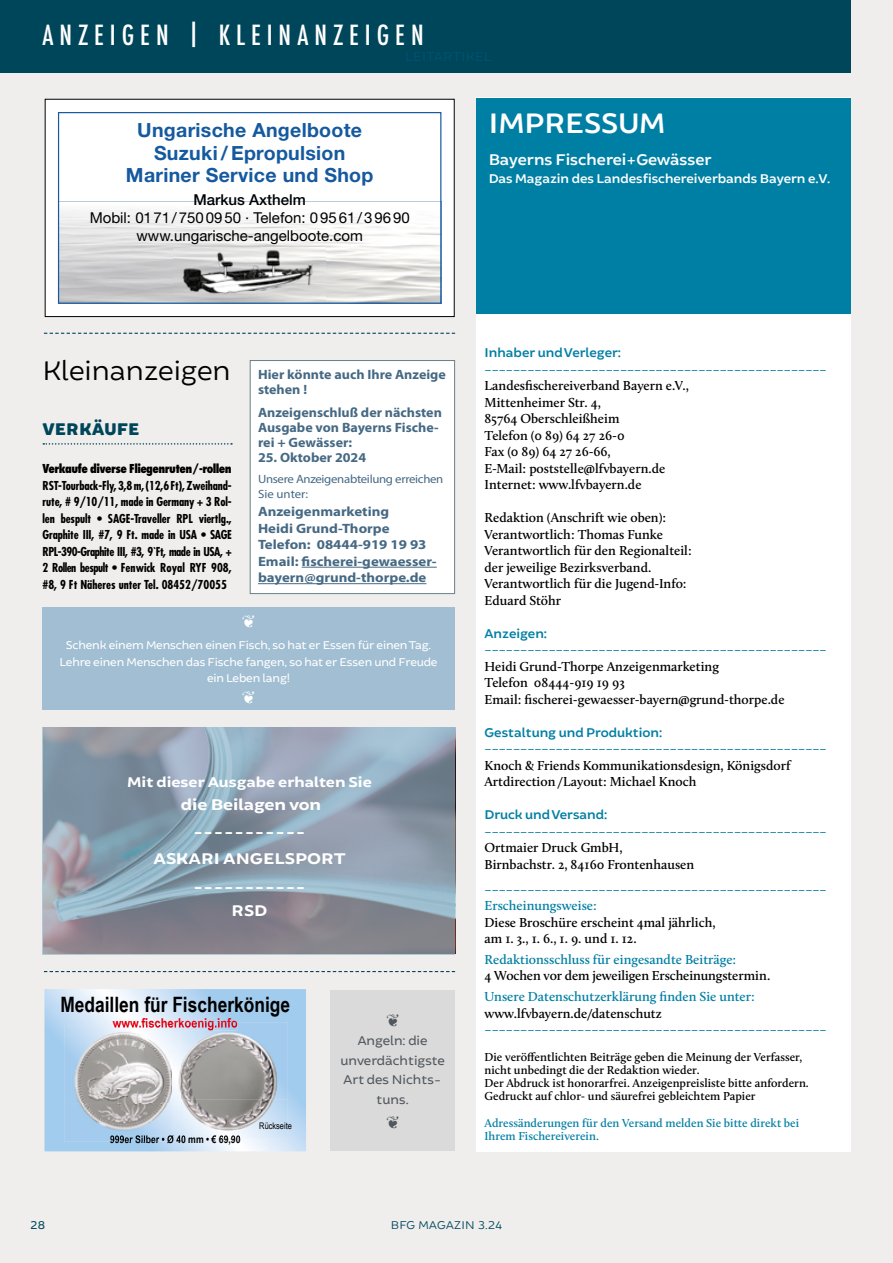
<style>
.page{position:relative;width:893px;height:1263px;background:#f0eeed}
.page>*{position:absolute;margin:0;border:0;box-sizing:border-box;transform-origin:0 0}
.t1{font:600 30px "Brocha";color:#fff}
.t2{font:28.5px "Brocha";color:#000}
.t3{font:500 condensed 27px "Futura";letter-spacing:.22em;color:#fff}
.t4{font:700 21.15px "Arial Narrow";color:#000}
.t5{font:700 19.5px/22.5px "Helvetica Neue";letter-spacing:.015em;color:#15599f;text-align:center}
.t6{font:900 18px "Brocha";color:#00465a}
.t7{font:700 16.5px/27.3px "Brocha";color:#fff;text-align:center;scale:1.1 1}
.t8{font:600 16.5px "Brocha";color:#fff}
.t9{font:700 16.5px "Brocha";color:#fff;scale:1.08 1}
.t10{font:15px/18px "Helvetica Neue";color:#000;text-align:center}
.t11{font:700 15px "Brocha";color:#fff;scale:1.1 1}
.t12{font:500 15px "Helvetica Neue";color:#000}
.t13{font:700 13.65px "Arial Narrow";color:#e3000f}
.t14{font:600 13.5px/16.5px "Calluna";color:#000}
.t15{font:600 13.5px/16.5px "Calluna";color:#007fa4}
.t16{font:700 13.5px/15px "Myriad Pro";color:#466984;scale:1.04 1}
.t17{font:700 13.5px/16.5px "Myriad Pro";color:#466984;scale:1.1 1}
.t18{font:600 13.5px "Brocha";color:#007fa4}
.t19{font:600 13.5px "Brocha";color:#fff}
.t20{font:13.5px/19.5px "Brocha";color:#51585d;text-align:center}
.t21{font:13.5px "Brocha";letter-spacing:.03em;color:#005275}
.t22{font:700 condensed 12px/16.5px "Futura Std";color:#000;text-align:justify}
.t23{font:600 12px/13.2px "Calluna";color:#000}
.t24{font:12px/16.5px "Brocha";letter-spacing:-.01em;color:#fff;text-align:center}
.t25{font:600 12px/13.2px "Calluna";color:#007fa4}
.t26{font:12px/15px "Myriad Variable Concept";letter-spacing:-.025em;color:#466984;scale:1.07 1}
.t27{font:800 condensed 12px "Futura Std";letter-spacing:-.05em;color:#000}
.t28{font:12px "Brocha";letter-spacing:.03em;color:#00485d}
.t29{font:12px "Brocha";color:#00485d}
.t30{font:700 10.65px "Arial Narrow";color:#000}
.t31{font:9.15px "Arial Narrow";color:#000}
</style>
<div class="page">
<div style="left:0;top:0;width:850px;height:72px;background:#00465a"></div>
<div style="left:330px;top:990px;width:125px;height:160px;background:#dadada"></div>
<svg style="left:44px;top:989px;width:262px;height:162px;background:#b8c7d5"></svg>
<svg style="left:45px;top:99px;width:409px;height:218px;fill:#fff"></svg>
<img style="left:174px;top:248px;width:152px;height:52px">
<div style="left:58px;top:112px;width:383px;height:192px;border:1px solid #15599f"></div>
<div style="left:45px;top:99px;width:410px;height:218px;border:1px solid #000"></div>
<div style="left:476px;top:98px;width:374px;height:1054px;background:#fff"></div>
<div style="left:476px;top:99px;width:374px;height:215px;background:#007fa4"></div>
<svg style="left:44px;top:333px;width:411px;height:1px"></svg>
<svg style="left:44px;top:971px;width:411px;height:1px"></svg>
<svg style="left:43px;top:443px;width:189px;height:2px"></svg>
<svg style="left:43px;top:727px;width:412px;height:227px;background:#8c9aa9"></svg>
<div style="left:43px;top:608px;width:412px;height:102px;background:#a1bed3"></div>
<div style="left:250px;top:360px;width:205px;height:234px;background:#fff"></div>
<hr style="left:302px;top:567px;width:135px;height:1px;background:#466984">
<hr style="left:258px;top:583px;width:168px;height:1px;background:#466984">
<div style="left:250px;top:360px;width:205px;height:234px;border:1px solid #688088"></div>
<h3 class="t3" style="left:43px;top:18px;width:383px">ANZEIGEN | KLEINANZEIGEN</h3>
<p class="t21" style="left:405px;top:48px;width:88px">LEITARTIKEL</p>
<h3 class="t5" style="left:126px;top:119px;width:249px">Ungarische Angelboote<br>Suzuki / Epropulsion<br>Mariner Service und Shop</h3>
<p class="t12" style="left:193px;top:190px;width:114px">Markus Axthelm</p>
<p class="t10" style="left:90px;top:208px;width:322px">Mobil: 01 71 / 750 09 50 · Telefon: 0 95 61 / 3 96 90 www.ungarische-angelboote.com</p>
<h1 class="t1" style="left:489px;top:105px;width:178px">IMPRESSUM</h1>
<p class="t8" style="left:489px;top:150px;width:224px">Bayerns Fischerei+Gewässer</p>
<p class="t19" style="left:489px;top:171px;width:343px">Das Magazin des Landesfischereiverbands Bayern e.V.</p>
<h2 class="t2" style="left:43px;top:353px;width:189px">Kleinanzeigen</h2>
<h3 class="t6" style="left:43px;top:417px;width:98px">VERKÄUFE</h3>
<p class="t27" style="left:43px;top:461px;width:191px">Verkaufe diverse Fliegenruten/-rollen</p>
<p class="t22" style="left:43px;top:477px;width:191px">RST-Tourback-Fly, 3,8 m, (12,6 Ft), Zweihand&shy;rute, # 9/10/11, made in Germany + 3 Rol&shy;len bespult • SAGE-Traveller RPL viertlg., Graphite III, #7, 9 Ft. made in USA • SAGE RPL-390-Graphite III, #3, 9`Ft, made in USA, + 2 Rollen bespult • Fenwick Royal RYF 908, #8, 9 Ft Näheres unter Tel. 08452/70055</p>
<p class="t16" style="left:258px;top:366px;width:182px">Hier könnte auch Ihre Anzeige stehen !</p>
<p class="t16" style="left:258px;top:404px;width:178px">Anzeigenschluß der nächsten<br>Ausgabe von Bayerns Fische&shy;rei + Gewässer:</p>
<p class="t16" style="left:258px;top:449px;width:106px">25. Oktober 2024</p>
<p class="t26" style="left:258px;top:471px;width:175px">Unsere Anzeigenabteilung erreichen<br>Sie unter:</p>
<p class="t17" style="left:258px;top:503px;width:164px">Anzeigenmarketing<br>Heidi Grund-Thorpe<br>Telefon: 08444-919 19 93<br>Email: fischerei-gewaesser&shy;bayern@grund-thorpe.de</p>
<p class="t24" style="left:60px;top:637px;width:379px">Schenk einem Menschen einen Fisch, so hat er Essen für einen Tag.<br>Lehre einen Menschen das Fische fangen, so hat er Essen und Freude ein Leben lang!</p>
<p class="t11" style="left:127px;top:773px;width:224px">Mit dieser Ausgabe erhalten Sie</p>
<p class="t7" style="left:153px;top:791px;width:176px">die Beilagen von -----------<br>ASKARI ANGELSPORT -----------</p>
<p class="t9" style="left:231px;top:900px;width:35px">RSD</p>
<h3 class="t4" style="left:60px;top:989px;width:231px">Medaillen für Fischerkönige</h3>
<p class="t13" style="left:113px;top:1012px;width:126px">www.fischerkoenig.info</p>
<p class="t30" style="left:110px;top:1131px;width:132px">999er Silber • Ø 40 mm • € 69,90</p>
<p class="t31" style="left:259px;top:1119px;width:34px">Rückseite</p>
<p class="t20" style="left:340px;top:1031px;width:106px">Angeln: die unverdächtigste<br>Art des Nichts&shy;tuns.</p>
<p class="t18" style="left:485px;top:345px;width:138px">Inhaber und Verleger:</p>
<p class="t15" style="left:485px;top:361px;width:344px">––––––––––––––––––––––––––––––––––––––––––––––––</p>
<p class="t14" style="left:485px;top:377px;width:206px">Landesfischereiverband Bayern e.V.,<br>Mittenheimer Str. 4,<br>85764 Oberschleißheim<br>Telefon (0 89) 64 27 26-0<br>Fax (0 89) 64 27 26-66,<br>E-Mail: poststelle@lfvbayern.de<br>Internet: www.lfvbayern.de</p>
<p class="t14" style="left:485px;top:509px;width:209px">Redaktion (Anschrift wie oben):<br>Verantwortlich: Thomas Funke<br>Verantwortlich für den Regionalteil: der jeweilige Bezirksverband.<br>Verantwortlich für die Jugend-Info:<br>Eduard Stöhr</p>
<p class="t18" style="left:485px;top:625px;width:64px">Anzeigen:</p>
<p class="t15" style="left:485px;top:641px;width:344px">––––––––––––––––––––––––––––––––––––––––––––––––</p>
<p class="t14" style="left:485px;top:658px;width:301px">Heidi Grund-Thorpe Anzeigenmarketing<br>Telefon 08444-919 19 93<br>Email: fischerei-gewaesser-bayern@grund-thorpe.de</p>
<p class="t18" style="left:485px;top:724px;width:179px">Gestaltung und Produktion:</p>
<p class="t15" style="left:485px;top:740px;width:344px">––––––––––––––––––––––––––––––––––––––––––––––––</p>
<p class="t14" style="left:485px;top:757px;width:307px">Knoch &amp; Friends Kommunikationsdesign, Königsdorf<br>Artdirection /Layout: Michael Knoch</p>
<p class="t18" style="left:485px;top:806px;width:124px">Druck und Versand:</p>
<p class="t15" style="left:485px;top:823px;width:344px">––––––––––––––––––––––––––––––––––––––––––––––––</p>
<p class="t14" style="left:485px;top:839px;width:211px">Ortmaier Druck GmbH,<br>Birnbachstr. 2, 84160 Frontenhausen</p>
<p class="t15" style="left:485px;top:881px;width:344px">––––––––––––––––––––––––––––––––––––––––––––––––<br>Erscheinungsweise:</p>
<p class="t14" style="left:485px;top:914px;width:233px">Diese Broschüre erscheint 4mal jährlich, am 1. 3., 1. 6., 1. 9. und 1. 12.</p>
<p class="t15" style="left:485px;top:951px;width:253px">Redaktionsschluss für eingesandte Beiträge:</p>
<p class="t14" style="left:485px;top:967px;width:287px">4 Wochen vor dem jeweiligen Erscheinungstermin.</p>
<p class="t15" style="left:485px;top:988px;width:272px">Unsere Datenschutzerklärung finden Sie unter:</p>
<p class="t14" style="left:485px;top:1005px;width:179px">www.lfvbayern.de/datenschutz</p>
<p class="t15" style="left:485px;top:1021px;width:344px">––––––––––––––––––––––––––––––––––––––––––––––––</p>
<p class="t23" style="left:485px;top:1050px;width:326px">Die veröffentlichten Beiträge geben die Meinung der Verfasser, nicht unbedingt die der Redaktion wieder.<br>Der Abdruck ist honorarfrei. Anzeigenpreisliste bitte anfordern.<br>Gedruckt auf chlor- und säurefrei gebleichtem Papier</p>
<p class="t25" style="left:485px;top:1116px;width:316px">Adressänderungen für den Versand melden Sie bitte direkt bei<br>Ihrem Fischereiverein.</p>
<p class="t29" style="left:31px;top:1218px;width:16px">28</p>
<p class="t28" style="left:391px;top:1218px;width:113px">BFG MAGAZIN 3.24</p>
</div>
